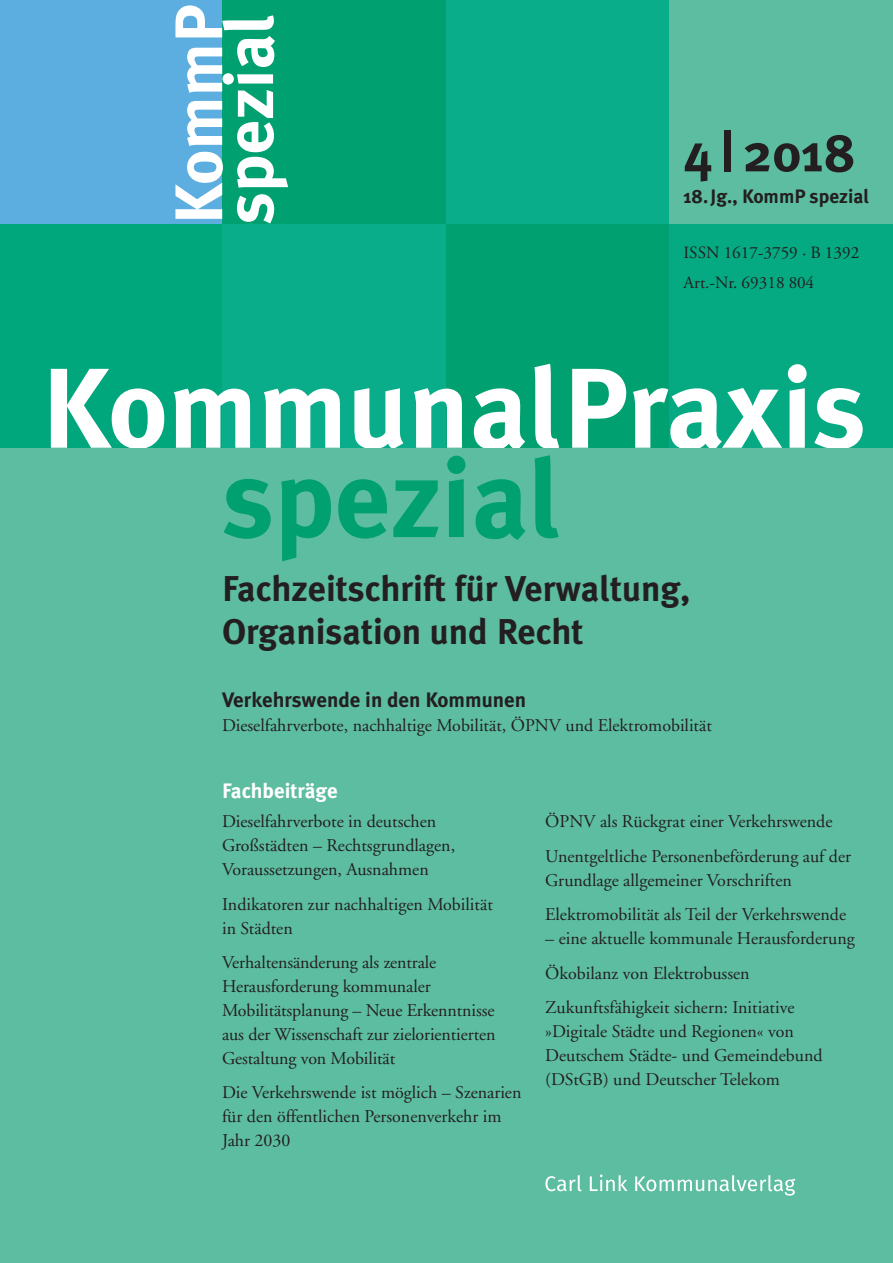
<style>
.page{position:relative;width:893px;height:1263px;background:#fff}
.page>*{position:absolute;margin:0;border:0;box-sizing:border-box;transform-origin:0 0}
.t1{font:700 113.55px "Meta Plus";color:#fff}
.t2{font:700 110.55px "Meta Plus";color:#00a070}
.t3{font:700 68.7px "Meta Plus";color:#fff}
.t4{font:700 67.2px "Meta Plus";color:#fff}
.t5{font:700 53.7px "Meta Plus";color:#231f20}
.t6{font:700 35.85px/43.3px "Meta Plus";color:#231f20}
.t7{font:700 20.85px "Meta Plus";color:#231f20}
.t8{font:700 20.85px "Meta Plus";color:#fff}
.t9{font:700 19.35px "Meta Plus";color:#231f20}
.t10{font:17.85px/23.9px "Adobe Garamond";color:#231f20}
.t11{font:17.1px/29.8px "Adobe Garamond";color:#231f20}
</style>
<div class="page">
<div style="left:445px;top:0;width:224px;height:224px;background:#0aad89"></div>
<div style="left:669px;top:0;width:224px;height:224px;background:#5dbda0"></div>
<div style="left:0;top:0;width:222px;height:224px;background:#5daee0"></div>
<div style="left:222px;top:0;width:223px;height:224px;background:#00a070"></div>
<div style="left:445px;top:224px;width:224px;height:224px;background:#00a070"></div>
<div style="left:222px;top:224px;width:223px;height:224px;background:#0aad89"></div>
<div style="left:0;top:224px;width:222px;height:224px;background:#00a77d"></div>
<div style="left:669px;top:224px;width:224px;height:224px;background:#05aa82"></div>
<div style="left:0;top:448px;width:893px;height:815px;background:#5dbda0"></div>
<svg style="left:545px;top:1175px;width:37px;height:16px"></svg>
<svg style="left:590px;top:1174px;width:37px;height:17px"></svg>
<svg style="left:635px;top:1175px;width:160px;height:20px"></svg>
<h3 class="t4" style="left:160px;top:224px;width:222px;rotate:-90deg">KommP</h3>
<h3 class="t3" style="left:210px;top:224px;width:213px;rotate:-90deg">spezial</h3>
<h3 class="t5" style="left:683px;top:122px;width:174px">4 | 2018</h3>
<p class="t9" style="left:683px;top:185px;width:187px">18. Jg., KommP spezial</p>
<p class="t11" style="left:683px;top:239px;width:177px">ISSN 1617-3759 · B 1392<br>Art.-Nr. 69318 804</p>
<h1 class="t1" style="left:41px;top:343px;width:826px">KommunalPraxis</h1>
<h2 class="t2" style="left:222px;top:435px;width:341px">spezial</h2>
<h3 class="t6" style="left:222px;top:567px;width:469px">Fachzeitschrift für Verwaltung,<br>Organisation und Recht</h3>
<p class="t7" style="left:222px;top:688px;width:306px">Verkehrswende in den Kommunen</p>
<p class="t10" style="left:222px;top:714px;width:491px">Dieselfahrverbote, nachhaltige Mobilität, ÖPNV und Elektromobilität</p>
<p class="t8" style="left:222px;top:778px;width:117px">Fachbeiträge</p>
<p class="t10" style="left:222px;top:810px;width:235px">Dieselfahrverbote in deutschen<br>Großstädten – Rechtsgrundlagen,<br>Voraussetzungen, Ausnahmen</p>
<p class="t10" style="left:222px;top:892px;width:272px">Indikatoren zur nachhaltigen Mobilität in Städten</p>
<p class="t10" style="left:222px;top:951px;width:275px">Verhaltensänderung als zentrale Herausforderung kommunaler Mobilitätsplanung – Neue Erkenntnisse aus der Wissenschaft zur zielorientierten Gestaltung von Mobilität</p>
<p class="t10" style="left:222px;top:1081px;width:301px">Die Verkehrswende ist möglich – Szenarien für den öffentlichen Personenverkehr im<br>Jahr 2030</p>
<p class="t10" style="left:545px;top:805px;width:307px;line-height:34.5px">ÖPNV als Rückgrat einer Verkehrswende<br>Unentgeltliche Personenbeförderung auf der</p>
<p class="t10" style="left:545px;top:863px;width:302px;line-height:34.5px">Grundlage allgemeiner Vorschriften<br>Elektromobilität als Teil der Verkehrswende</p>
<p class="t10" style="left:545px;top:922px;width:311px;line-height:34.5px">– eine aktuelle kommunale Herausforderung<br>Ökobilanz von Elektrobussen<br>Zukunftsfähigkeit sichern: Initiative</p>
<p class="t10" style="left:545px;top:1020px;width:279px">»Digitale Städte und Regionen« von<br>Deutschem Städte- und Gemeindebund (DStGB) und Deutscher Telekom</p>
</div>
